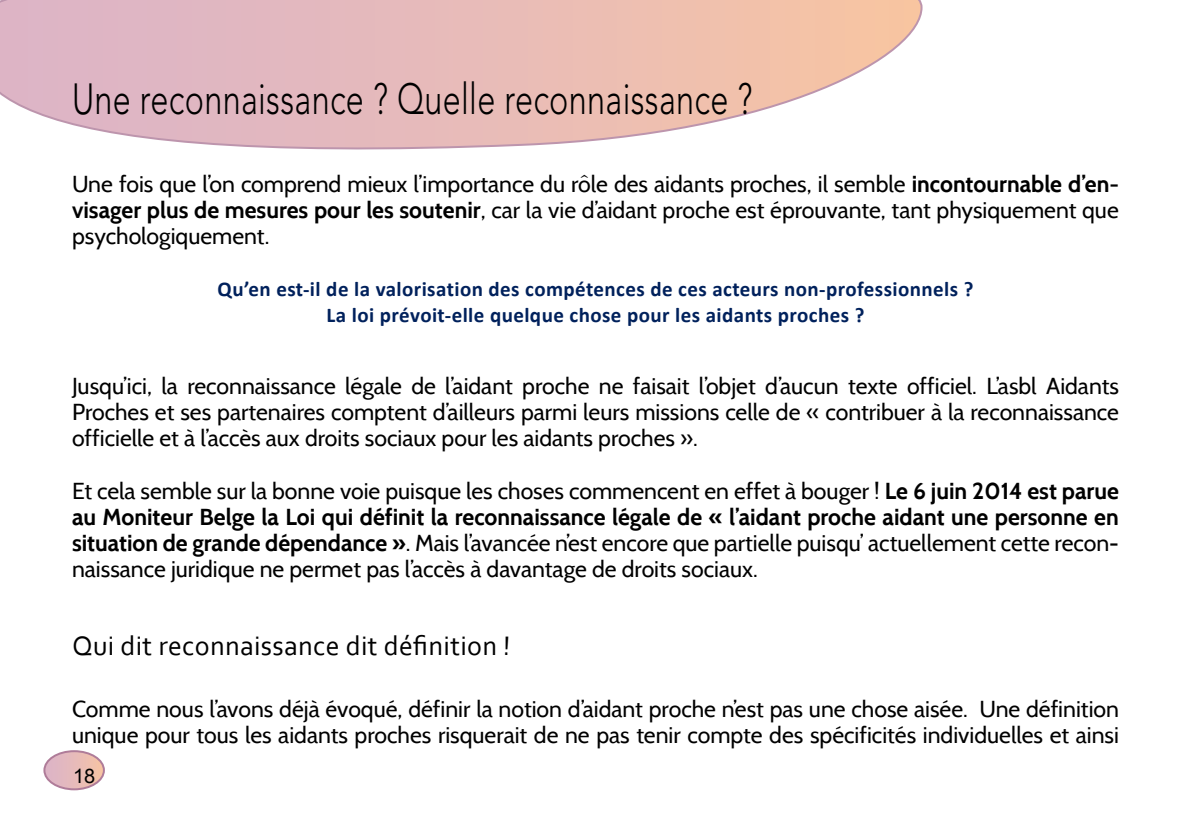
<style>
.page{position:relative;width:1191px;height:840px;background:#fff}
.page>*{position:absolute;margin:0;border:0;box-sizing:border-box;transform-origin:0 0}
.t1{font:300 43.2px "Avenir";letter-spacing:.01em;color:#000;scale:.75 1}
.t2{font:28px "Corbel";letter-spacing:.01em;color:#000}
.t3{font:23px/26px "Cabin";color:#000;text-align:justify}
.t4{font:700 21px/26px "Calibri";letter-spacing:.02em;color:#00215c;text-align:center}
.t5{font:20px "Arial";color:#000}
.s1{font-weight:700}
</style>
<div class="page">
<svg style="left:0;top:0;width:923px;height:150px"></svg>
<svg style="left:44px;top:752px;width:60px;height:36px;background:#e6bfc0"></svg>
<div style="left:43px;top:749px;width:62px;height:40px;border:2px solid #af7c99;border-radius:50%"></div>
<h1 class="t1" style="left:72px;top:74px;width:909px">Une reconnaissance ? Quelle reconnaissance ?</h1>
<p class="t3" style="left:72px;top:171px;width:1048px">Une fois que l’on comprend mieux l’importance du rôle des aidants proches, il semble <span class="s1">incontournable d’en&shy;visager plus de mesures pour les soutenir</span>, car la vie d’aidant proche est éprouvante, tant physiquement que psychologiquement.</p>
<p class="t4" style="left:217px;top:275px;width:757px">Qu’en est-il de la valorisation des compétences de ces acteurs non-professionnels ?<br>La loi prévoit-elle quelque chose pour les aidants proches ?</p>
<p class="t3" style="left:72px;top:373px;width:1048px">Jusqu’ici, la reconnaissance légale de l’aidant proche ne faisait l’objet d’aucun texte officiel. L’asbl Aidants Proches et ses partenaires comptent d’ailleurs parmi leurs missions celle de « contribuer à la reconnaissance officielle et à l’accès aux droits sociaux pour les aidants proches ».</p>
<p class="t3" style="left:72px;top:477px;width:1048px">Et cela semble sur la bonne voie puisque les choses commencent en effet à bouger ! <span class="s1">Le 6 juin 2014 est parue au Moniteur Belge la Loi qui définit la reconnaissance légale de « l’aidant proche aidant une personne en situation de grande dépendance »</span>. Mais l’avancée n’est encore que partielle puisqu’ actuellement cette recon&shy;naissance juridique ne permet pas l’accès à davantage de droits sociaux.</p>
<p class="t2" style="left:72px;top:627px;width:440px">Qui dit reconnaissance dit définition !</p>
<p class="t3" style="left:72px;top:695px;width:1048px">Comme nous l’avons déjà évoqué, définir la notion d’aidant proche n’est pas une chose aisée. Une définition unique pour tous les aidants proches risquerait de ne pas tenir compte des spécificités individuelles et ainsi</p>
<p class="t5" style="left:73px;top:764px;width:24px">18</p>
</div>
